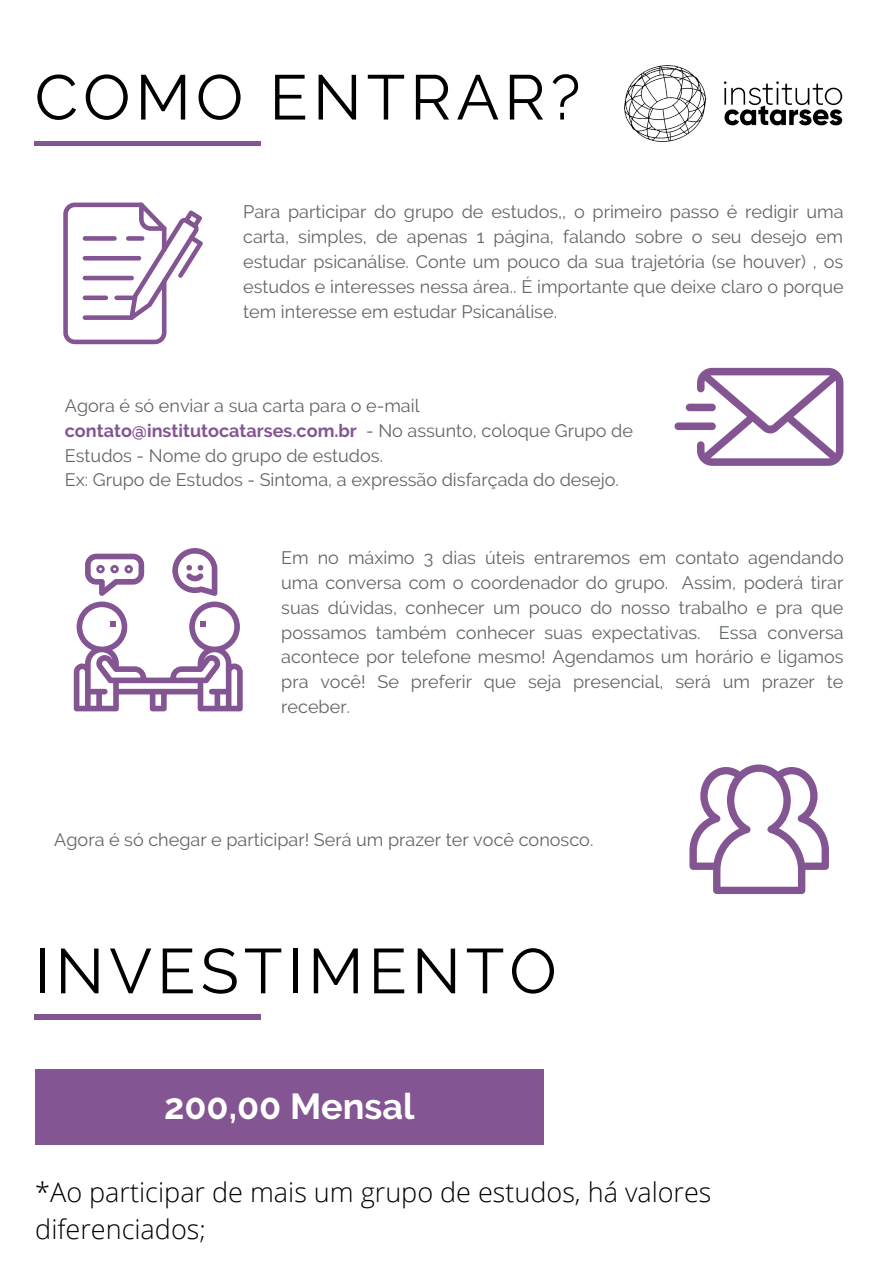
<style>
.page{position:relative;width:894px;height:1264px;background:#fff}
.page>*{position:absolute;margin:0;border:0;box-sizing:border-box;transform-origin:0 0}
.t1{font:63px "Raleway";letter-spacing:.08em;color:#000}
.t2{font:700 36px "Raleway";color:#fff}
.t3{font:300 27px/37.2px "Open Sans";color:#000}
.t4{font:18px/24.8px "Raleway";color:#616761;text-align:justify}
.s1{font-weight:700;color:#835592}
</style>
<div class="page">
<div style="left:35px;top:141px;width:226px;height:5px;background:#835592"></div>
<img style="left:624px;top:65px;width:219px;height:77px">
<svg style="left:63px;top:202px;width:140px;height:142px"></svg>
<div style="left:83px;top:315px;width:51px;height:5px;background:#835592;border-radius:2px"></div>
<div style="left:83px;top:236px;width:34px;height:5px;background:#835592;border-radius:2px"></div>
<hr style="left:83px;top:256px;width:58px;height:4px;background:#835592;border-radius:2px">
<hr style="left:83px;top:276px;width:51px;height:4px;background:#835592;border-radius:2px">
<div style="left:83px;top:295px;width:25px;height:5px;background:#835592;border-radius:2px"></div>
<div style="left:126px;top:236px;width:18px;height:5px;background:#835592;border-radius:2px"></div>
<div style="left:114px;top:295px;width:23px;height:5px;background:#835592;border-radius:2px"></div>
<svg style="left:74px;top:548px;width:169px;height:163px"></svg>
<svg style="left:689px;top:764px;width:139px;height:130px"></svg>
<svg style="left:674px;top:368px;width:169px;height:98px"></svg>
<div style="left:35px;top:1014px;width:226px;height:5px;background:#835592"></div>
<div style="left:35px;top:1069px;width:508px;height:75px;background:#835592"></div>
<p class="t1" style="left:35px;top:60px;width:547px">COMO ENTRAR?</p>
<p class="t4" style="left:243px;top:200px;width:602px">Para participar do grupo de estudos,, o primeiro passo é redigir uma carta, simples, de apenas 1 página, falando sobre o seu desejo em estudar psicanálise. Conte um pouco da sua trajetória (se houver) , os estudos e interesses nessa área.. É importante que deixe claro o porque tem interesse em estudar Psicanálise.</p>
<p class="t4" style="left:65px;top:393px;width:569px;text-align:left">Agora é só enviar a sua carta para o e-mail <span class="s1">contato@institutocatarses.com.br</span> - No assunto, coloque Grupo de<br>Estudos - Nome do grupo de estudos.</p>
<p class="t4" style="left:65px;top:467px;width:555px">Ex: Grupo de Estudos - Sintoma, a expressão disfarçada do desejo.</p>
<p class="t4" style="left:281px;top:545px;width:564px">Em no máximo 3 dias úteis entraremos em contato agendando uma conversa com o coordenador do grupo. Assim, poderá tirar suas dúvidas, conhecer um pouco do nosso trabalho e pra que possamos também conhecer suas expectativas. Essa conversa acontece por telefone mesmo! Agendamos um horário e ligamos pra você! Se preferir que seja presencial, será um prazer te receber.</p>
<p class="t4" style="left:54px;top:826px;width:540px">Agora é só chegar e participar! Será um prazer ter você conosco.</p>
<p class="t1" style="left:35px;top:934px;width:523px">INVESTIMENTO</p>
<p class="t2" style="left:164px;top:1084px;width:252px">200,00 Mensal</p>
<p class="t3" style="left:35px;top:1172px;width:677px">*Ao participar de mais um grupo de estudos, há valores diferenciados;</p>
</div>
